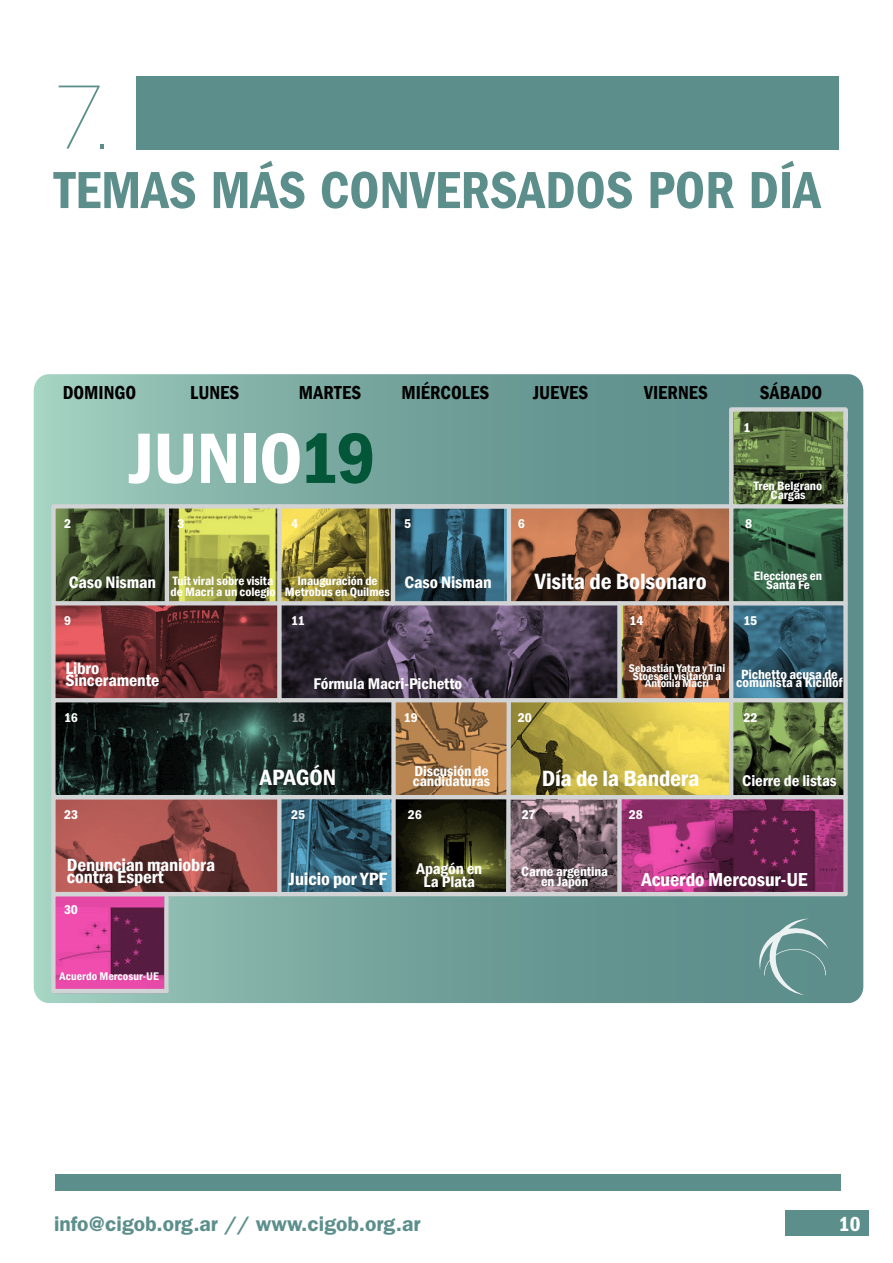
<style>
.page{position:relative;width:893px;height:1263px;background:#fff}
.page>*{position:absolute;margin:0;border:0;box-sizing:border-box;transform-origin:0 0}
.t1{font:100 90px "Gotham";color:#5c8f8c}
.t2{font:600 condensed 73.8px "Franklin Gothic";letter-spacing:-.015em;color:#fff;scale:1.05 1}
.t3{font:54px "ITC Franklin Gothic Std Dm Cd";color:#5c8f8c}
.t4{font:600 condensed 22.8px "Franklin Gothic";letter-spacing:-.01em;color:#fff;scale:1.05 1}
.t5{font:600 21px "ITC Franklin Gothic Std";color:#5c8f8c}
.t6{font:21px "ITC Franklin Gothic Std Dm Cd";color:#fff}
.t7{font:600 condensed 19.35px "Franklin Gothic";letter-spacing:.005em;color:#000}
.t8{font:600 condensed 19.35px "Franklin Gothic";letter-spacing:-.005em;color:#fff;scale:1.05 1}
.t9{font:600 condensed 18.15px "Franklin Gothic";letter-spacing:-.005em;color:#fff;scale:1.05 1}
.t10{font:600 condensed 17.1px/12.5px "Franklin Gothic";letter-spacing:-.005em;color:#fff;scale:1.05 1}
.t11{font:600 condensed 15.9px/12.5px "Franklin Gothic";letter-spacing:-.005em;color:#fff;text-align:center;scale:1.05 1}
.t12{font:600 condensed 14.7px "Franklin Gothic";letter-spacing:-.005em;color:#fff;scale:1.05 1}
.t13{font:600 condensed 13.65px/10.2px "Franklin Gothic";letter-spacing:-.005em;color:#fff;text-align:center;scale:1.05 1}
.t14{font:13.2px "ITC Franklin Gothic Std Dm Cd";letter-spacing:-.015em;color:#fff;scale:1.05 1}
.t15{font:600 condensed 12.45px/10.2px "Franklin Gothic";letter-spacing:-.005em;color:#fff;text-align:center;scale:1.05 1}
.t16{font:600 condensed 11.4px "Franklin Gothic";color:#fff;scale:1.05 1}
.s1{color:#035638}
</style>
<div class="page">
<div style="left:785px;top:1210px;width:83px;height:25px;background:#5c8f8c"></div>
<div style="left:55px;top:1174px;width:785px;height:17px;background:#5c8f8c"></div>
<svg style="left:34px;top:374px;width:829px;height:629px;background:#7daca3"></svg>
<svg style="left:727px;top:405px;width:123px;height:97px;background:#5c6f4c"></svg>
<img style="left:49px;top:502px;width:801px;height:493px">
<div style="left:617px;top:603px;width:5px;height:97px;background:#d1d3d4"></div>
<div style="left:617px;top:797px;width:5px;height:96px;background:#d1d3d4"></div>
<div style="left:277px;top:506px;width:5px;height:194px;background:#d1d3d4"></div>
<hr style="left:391px;top:506px;width:4px;height:97px;background:#d1d3d4">
<hr style="left:165px;top:506px;width:4px;height:97px;background:#d1d3d4">
<div style="left:277px;top:797px;width:5px;height:97px;background:#d1d3d4"></div>
<hr style="left:507px;top:506px;width:4px;height:97px;background:#d1d3d4">
<div style="left:136px;top:77px;width:703px;height:73px;background:#5c8f8c"></div>
<h1 class="t1" style="left:54px;top:61px;width:57px">7.</h1>
<h3 class="t3" style="left:54px;top:159px;width:768px">TEMAS MÁS CONVERSADOS POR DÍA</h3>
<h3 class="t7" style="left:63px;top:379px;width:75px">DOMINGO</h3>
<h3 class="t7" style="left:190px;top:379px;width:51px">LUNES</h3>
<h3 class="t7" style="left:299px;top:379px;width:64px">MARTES</h3>
<h3 class="t7" style="left:401px;top:379px;width:89px">MIÉRCOLES</h3>
<h3 class="t7" style="left:533px;top:379px;width:57px">JUEVES</h3>
<h3 class="t7" style="left:644px;top:379px;width:66px">VIERNES</h3>
<h3 class="t7" style="left:760px;top:379px;width:64px">SÁBADO</h3>
<h2 class="t2" style="left:129px;top:409px;width:237px">JUNIO<span class="s1">19</span></h2>
<p class="t14" style="left:743px;top:420px;width:8px">1</p>
<p class="t15" style="left:754px;top:481px;width:67px;line-height:9.1px">Tren Belgrano<br>Cargas</p>
<p class="t14" style="left:64px;top:516px;width:8px">2</p>
<p class="t14" style="left:177px;top:516px;width:8px">3</p>
<p class="t14" style="left:291px;top:516px;width:8px">4</p>
<p class="t14" style="left:404px;top:516px;width:8px">5</p>
<p class="t14" style="left:518px;top:516px;width:8px">6</p>
<p class="t14" style="left:745px;top:516px;width:8px">8</p>
<h3 class="t10" style="left:69px;top:576px;width:85px">Caso Nisman</h3>
<h3 class="t10" style="left:404px;top:576px;width:85px">Caso Nisman</h3>
<h3 class="t4" style="left:535px;top:566px;width:165px">Visita de Bolsonaro</h3>
<p class="t15" style="left:170px;top:576px;width:102px;text-align:left">Tuit viral sobre visita de Macri a un colegio</p>
<p class="t15" style="left:285px;top:576px;width:101px">Inauguración de<br>Metrobus en Quilmes</p>
<p class="t15" style="left:754px;top:571px;width:66px;line-height:9.1px">Elecciones en<br>Santa Fe</p>
<p class="t14" style="left:64px;top:613px;width:8px">9</p>
<p class="t14" style="left:291px;top:613px;width:14px">11</p>
<p class="t14" style="left:630px;top:613px;width:15px">14</p>
<p class="t14" style="left:743px;top:613px;width:15px">15</p>
<h3 class="t10" style="left:65px;top:661px;width:91px">Libro<br>Sinceramente</h3>
<p class="t11" style="left:314px;top:678px;width:143px">Fórmula Macri-Pichetto</p>
<p class="t16" style="left:629px;top:660px;width:93px">Sebastián Yatra y Tini</p>
<p class="t16" style="left:633px;top:668px;width:86px">Stoessel visitaron a</p>
<p class="t16" style="left:645px;top:676px;width:62px">Antonia Macri</p>
<p class="t13" style="left:741px;top:669px;width:93px">Pichetto acusa de</p>
<p class="t13" style="left:736px;top:677px;width:103px">comunista a Kicillof</p>
<p class="t14" style="left:64px;top:710px;width:15px">16</p>
<p class="t14" style="left:177px;top:710px;width:14px">17</p>
<p class="t14" style="left:291px;top:710px;width:15px">18</p>
<p class="t14" style="left:404px;top:710px;width:15px">19</p>
<p class="t14" style="left:518px;top:710px;width:15px">20</p>
<p class="t14" style="left:743px;top:710px;width:15px">22</p>
<h3 class="t4" style="left:260px;top:762px;width:74px">APAGÓN</h3>
<p class="t11" style="left:742px;top:774px;width:91px">Cierre de listas</p>
<p class="t12" style="left:414px;top:761px;width:72px">Discusión de</p>
<p class="t12" style="left:413px;top:772px;width:75px">candidaturas</p>
<h3 class="t4" style="left:542px;top:763px;width:152px">Día de la Bandera</h3>
<p class="t14" style="left:64px;top:807px;width:15px">23</p>
<p class="t14" style="left:291px;top:807px;width:15px">25</p>
<p class="t14" style="left:408px;top:807px;width:15px">26</p>
<p class="t14" style="left:522px;top:807px;width:15px">27</p>
<p class="t14" style="left:629px;top:807px;width:15px">28</p>
<h3 class="t9" style="left:67px;top:853px;width:143px">Denuncian maniobra</h3>
<h3 class="t9" style="left:67px;top:865px;width:94px">contra Espert</h3>
<p class="t14" style="left:64px;top:902px;width:15px">30</p>
<p class="t16" style="left:60px;top:968px;width:96px">Acuerdo Mercosur-UE</p>
<h3 class="t9" style="left:289px;top:866px;width:95px">Juicio por YPF</h3>
<p class="t11" style="left:416px;top:862px;width:64px">Apagón en<br>La Plata</p>
<p class="t13" style="left:521px;top:866px;width:84px">Carne argentina en Japón</p>
<h3 class="t8" style="left:641px;top:866px;width:160px">Acuerdo Mercosur-UE</h3>
<h3 class="t5" style="left:54px;top:1211px;width:368px">info@cigob.org.ar // www.cigob.org.ar</h3>
<h3 class="t6" style="left:839px;top:1212px;width:23px">10</h3>
</div>
